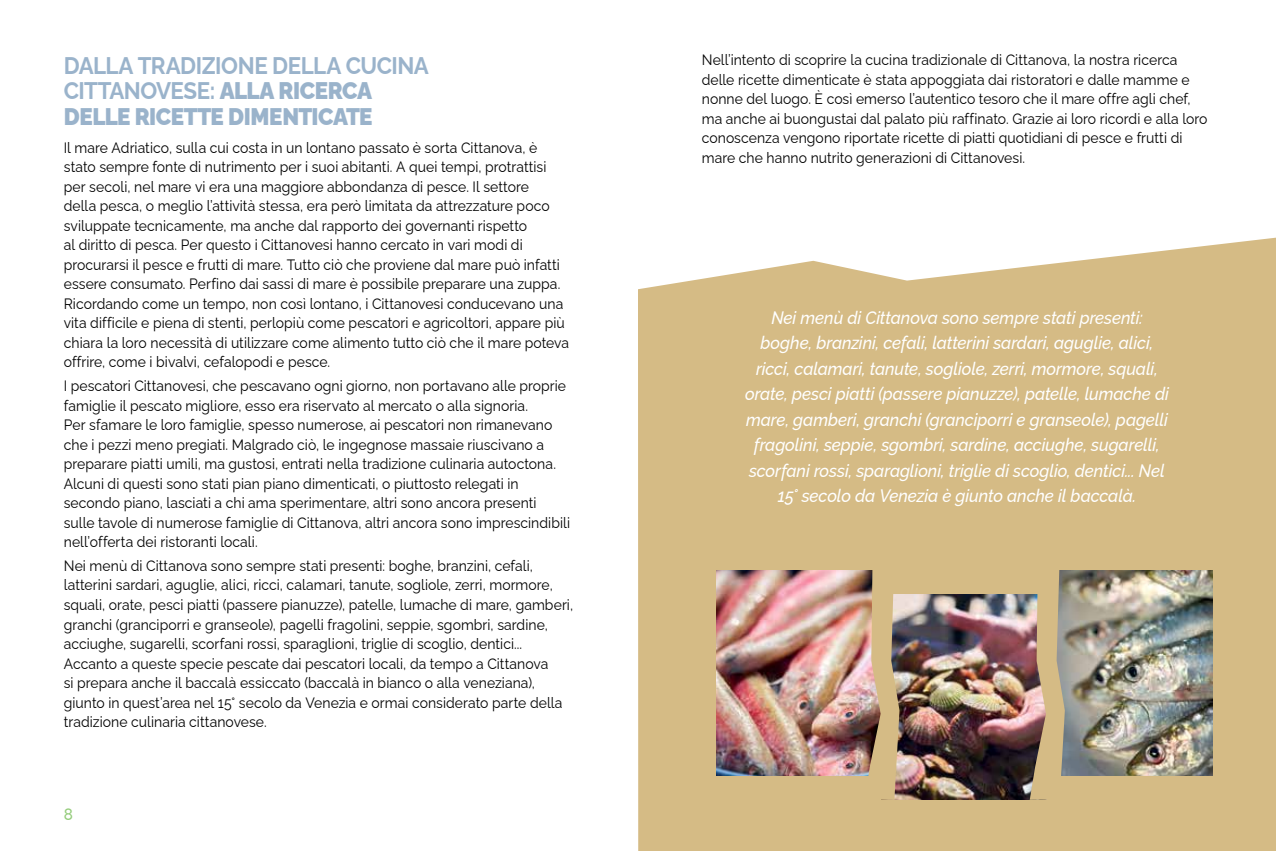
<style>
.page{position:relative;width:1276px;height:851px;background:#fff}
.page>*{position:absolute;margin:0;border:0;box-sizing:border-box;transform-origin:0 0}
.t1{font:700 24px/25.5px "Raleway";letter-spacing:-.02em;color:#9ab3cb;scale:.93 1}
.t2{font:italic 500 18px/25.5px "Raleway";letter-spacing:-.005em;color:#fff;text-align:center;scale:.93 1}
.t3{font:500 16.5px "Raleway";color:#94cc7b;scale:.93 1}
.t4{font:15px/19.5px "Raleway";letter-spacing:.005em;color:#000;scale:.93 1}
.s1{font-weight:900}
</style>
<div class="page">
<svg style="left:638px;top:237px;width:638px;height:613px;background:#d7bf8c"></svg>
<img style="left:716px;top:570px;width:148px;height:205px">
<img style="left:899px;top:594px;width:130px;height:205px">
<img style="left:1065px;top:570px;width:147px;height:205px">
<img style="left:864px;top:429px;width:35px;height:370px">
<svg style="left:1029px;top:429px;width:36px;height:370px;background:#c6ac83"></svg>
<h1 class="t1" style="left:64px;top:50px;width:394px">DALLA TRADIZIONE DELLA CUCINA<br>CITTANOVESE: <span class="s1">ALLA RICERCA<br>DELLE RICETTE DIMENTICATE</span></h1>
<p class="t4" style="left:64px;top:136px;width:545px">Il mare Adriatico, sulla cui costa in un lontano passato è sorta Cittanova, è stato sempre fonte di nutrimento per i suoi abitanti. A quei tempi, protrattisi per secoli, nel mare vi era una maggiore abbondanza di pesce. Il settore<br>della pesca, o meglio l’attività stessa, era però limitata da attrezzature poco sviluppate tecnicamente, ma anche dal rapporto dei governanti rispetto<br>al diritto di pesca. Per questo i Cittanovesi hanno cercato in vari modi di procurarsi il pesce e frutti di mare. Tutto ciò che proviene dal mare può infatti essere consumato. Perfino dai sassi di mare è possibile preparare una zuppa.<br>Ricordando come un tempo, non così lontano, i Cittanovesi conducevano una vita difficile e piena di stenti, perlopiù come pescatori e agricoltori, appare più chiara la loro necessità di utilizzare come alimento tutto ciò che il mare poteva offrire, come i bivalvi, cefalopodi e pesce.</p>
<p class="t4" style="left:64px;top:374px;width:546px">I pescatori Cittanovesi, che pescavano ogni giorno, non portavano alle proprie famiglie il pescato migliore, esso era riservato al mercato o alla signoria.<br>Per sfamare le loro famiglie, spesso numerose, ai pescatori non rimanevano che i pezzi meno pregiati. Malgrado ciò, le ingegnose massaie riuscivano a preparare piatti umili, ma gustosi, entrati nella tradizione culinaria autoctona.<br>Alcuni di questi sono stati pian piano dimenticati, o piuttosto relegati in secondo piano, lasciati a chi ama sperimentare, altri sono ancora presenti sulle tavole di numerose famiglie di Cittanova, altri ancora sono imprescindibili nell’offerta dei ristoranti locali.</p>
<p class="t4" style="left:64px;top:554px;width:549px">Nei menù di Cittanova sono sempre stati presenti: boghe, branzini, cefali, latterini sardari, aguglie, alici, ricci, calamari, tanute, sogliole, zerri, mormore, squali, orate, pesci piatti (passere pianuzze), patelle, lumache di mare, gamberi, granchi (granciporri e granseole), pagelli fragolini, seppie, sgombri, sardine, acciughe, sugarelli, scorfani rossi, sparaglioni, triglie di scoglio, dentici...<br>Accanto a queste specie pescate dai pescatori locali, da tempo a Cittanova<br>si prepara anche il baccalà essiccato (baccalà in bianco o alla veneziana), giunto in quest’area nel 15° secolo da Venezia e ormai considerato parte della tradizione culinaria cittanovese.</p>
<p class="t3" style="left:64px;top:800px;width:11px">8</p>
<p class="t4" style="left:702px;top:48px;width:545px">Nell’intento di scoprire la cucina tradizionale di Cittanova, la nostra ricerca delle ricette dimenticate è stata appoggiata dai ristoratori e dalle mamme e nonne del luogo. È così emerso l’autentico tesoro che il mare offre agli chef, ma anche ai buongustai dal palato più raffinato. Grazie ai loro ricordi e alla loro conoscenza vengono riportate ricette di piatti quotidiani di pesce e frutti di mare che hanno nutrito generazioni di Cittanovesi.</p>
<p class="t2" style="left:745px;top:302px;width:457px">Nei menù di Cittanova sono sempre stati presenti: boghe, branzini, cefali, latterini sardari, aguglie, alici, ricci, calamari, tanute, sogliole, zerri, mormore, squali, orate, pesci piatti (passere pianuzze), patelle, lumache di mare, gamberi, granchi (granciporri e granseole), pagelli fragolini, seppie, sgombri, sardine, acciughe, sugarelli, scorfani rossi, sparaglioni, triglie di scoglio, dentici... Nel 15° secolo da Venezia è giunto anche il baccalà.</p>
</div>
